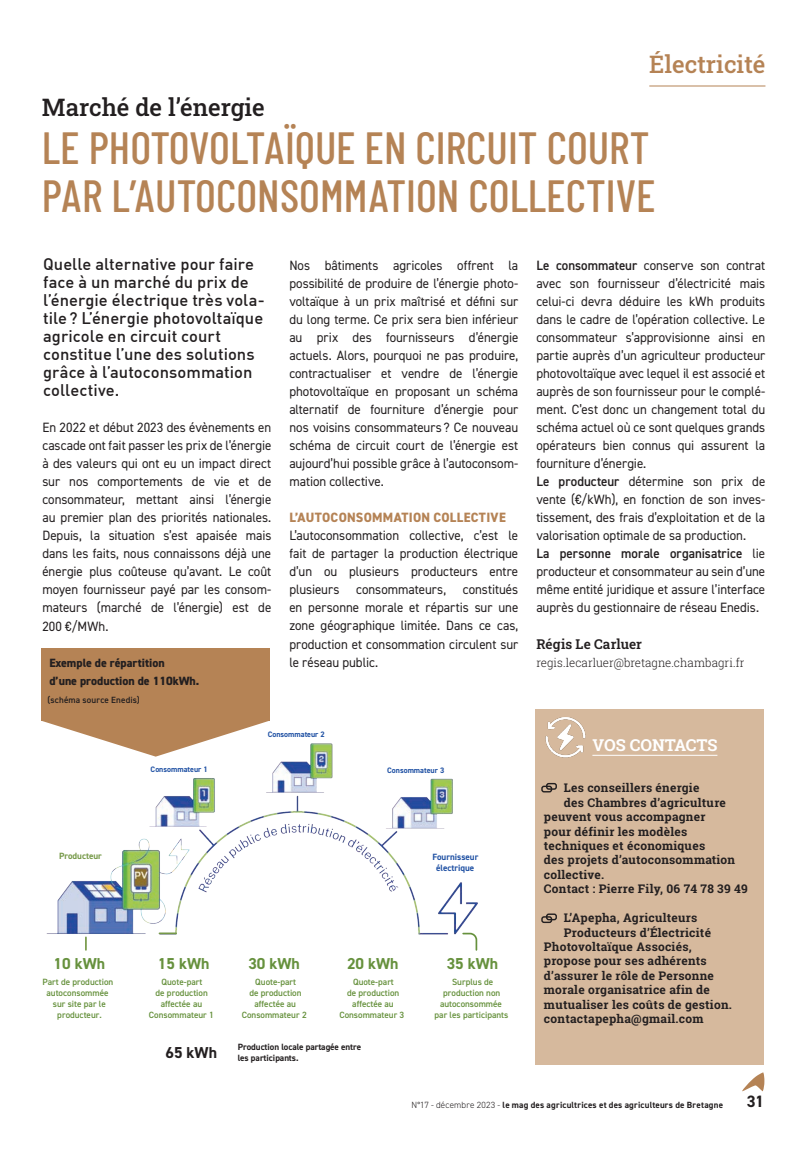
<style>
.page{position:relative;width:808px;height:1149px;background:#fff}
.page>*{position:absolute;margin:0;border:0;box-sizing:border-box;transform-origin:0 0}
.CA-texte_Titre_2{font:500 45px/48px "Barlow Condensed";color:#b58355}
.CA-texte_Surtitre_1{font:500 24px "Roboto Slab";color:#231f20}
.CA-Titre_rubrique_droite{font:500 24px "Roboto Slab";color:#b58355}
.CA-texte_Chapo{font:500 16.5px/18px "DIN";color:#231f20}
.CA-encadré_pour_aller___loin-titre{font:700 16.5px "Roboto Slab";letter-spacing:-.005em;color:#fff}
.BODY_COPY{font:700 16.5px "DIN2014";color:#231f20}
.t1{font:700 15.9px "DIN2014";color:#66913d}
.t2{font:700 15.9px "DIN2014";color:#231f20}
.CA-texte_courant{font:13.5px/18px "DIN2014";color:#231f20;text-align:justify;scale:.96 1}
.CA-texte-Intertitre{font:800 13.5px "DIN2014";letter-spacing:.02em;color:#b58355;scale:.96 1}
.CA-texte-Signature{font:600 13.5px "Roboto Slab";letter-spacing:.01em;color:#231f20}
.CA-encadré_pour_aller___loin-texte{font:700 12px "Roboto Slab";letter-spacing:.02em;color:#231f20}
.CA-texte-Légende{font:800 12px/18px "DIN2014";color:#231f20}
.CA-texte-signature-Mail{font:300 12px "Roboto Slab";color:#231f20;scale:.96 1}
.t3{font:600 9px/10.9px "DIN2014";color:#66913d;text-align:center}
.BODY_COPY-2{font:700 9px "DIN2014";letter-spacing:.02em;color:#231f20}
.BODY_COPY-3{font:700 9px "DIN2014";color:#231f20}
.t4{font:700 9px/11.4px "DIN2014";color:#2152a4;text-align:center}
.CA-crédit_photo{font:600 9px "DIN2014";letter-spacing:.02em;color:#231f20}
.t5{font:700 9px "DIN2014";color:#769948}
.t6{font:700 7.95px "DIN2014";color:#2152a4}
.s1{font-weight:600}
.s2{font-weight:300}
</style>
<div class="page">
<svg style="left:743px;top:1072px;width:21px;height:18px"></svg>
<img style="left:46px;top:743px;width:432px;height:208px">
<svg style="left:159px;top:932px;width:17px;height:1px"></svg>
<svg style="left:85px;top:937px;width:2px;height:12px"></svg>
<svg style="left:461px;top:931px;width:17px;height:20px"></svg>
<div style="left:535px;top:709px;width:229px;height:355px;background:#d6b99d"></div>
<hr style="left:592px;top:754px;width:125px;height:1px;background:#fff">
<div style="left:546px;top:782px;width:11px;height:7px;border:1px solid #231f20;border-radius:2px"></div>
<div style="left:541px;top:785px;width:11px;height:7px;border:1px solid #231f20;border-radius:2px"></div>
<div style="left:546px;top:913px;width:11px;height:7px;border:1px solid #231f20;border-radius:2px"></div>
<div style="left:541px;top:915px;width:11px;height:7px;border:1px solid #231f20;border-radius:2px"></div>
<hr style="left:649px;top:86px;width:116px;height:1px;background:#b58355">
<img style="left:545px;top:717px;width:41px;height:41px">
<svg style="left:41px;top:720px;width:229px;height:36px"></svg>
<div style="left:41px;top:648px;width:229px;height:72px;background:#b58355"></div>
<p class="CA-Titre_rubrique_droite" style="left:649px;top:48px;width:118px">Électricité</p>
<p class="CA-texte_Surtitre_1" style="left:42px;top:91px;width:224px">Marché de l’énergie</p>
<p class="CA-texte_Titre_2" style="left:42px;top:123px;width:615px">LE PHOTOVOLTAÏQUE EN CIRCUIT COURT<br>PAR L’AUTOCONSOMMATION COLLECTIVE</p>
<p class="CA-texte_Chapo" style="left:43px;top:254px;width:223px">Quelle alternative pour faire face à un marché du prix de l’énergie électrique très vola&shy;tile? L’énergie photovoltaïque agricole en circuit court constitue l’une des solutions grâce à l’autoconsommation collective.</p>
<p class="CA-texte_courant" style="left:42px;top:418px;width:240px">En 2022 et début 2023 des évènements en cascade ont fait passer les prix de l’énergie à des valeurs qui ont eu un impact direct sur nos comportements de vie et de consommateur, mettant ainsi l’énergie au premier plan des priorités nationales.<br>Depuis, la situation s’est apaisée mais dans les faits, nous connaissons déjà une énergie plus coûteuse qu’avant. Le coût moyen fournisseur payé par les consom&shy;mateurs (marché de l’énergie) est de 200 €/MWh.</p>
<p class="CA-texte-Légende" style="left:49px;top:653px;width:152px">Exemple de répartition<br>d’une production de 110kWh.</p>
<p class="CA-crédit_photo" style="left:48px;top:693px;width:94px">(schéma source Enedis)</p>
<p class="CA-texte_courant" style="left:289px;top:256px;width:240px">Nos bâtiments agricoles offrent la possibilité de produire de l’énergie photo&shy;voltaïque à un prix maîtrisé et défini sur du long terme. Ce prix sera bien inférieur au prix des fournisseurs d’énergie actuels. Alors, pourquoi ne pas produire, contractualiser et vendre de l’énergie photovoltaïque en proposant un schéma alternatif de fourniture d’énergie pour nos voisins consommateurs? Ce nouveau schéma de circuit court de l’énergie est aujourd’hui possible grâce à l’autoconsom&shy;mation collective.</p>
<p class="CA-texte-Intertitre" style="left:289px;top:508px;width:227px">L’AUTOCONSOMMATION COLLECTIVE</p>
<p class="CA-texte_courant" style="left:289px;top:526px;width:240px">L’autoconsommation collective, c’est le fait de partager la production électrique d’un ou plusieurs producteurs entre plusieurs consommateurs, constitués en personne morale et répartis sur une zone géographique limitée. Dans ce cas, production et consommation circulent sur le réseau public.</p>
<p class="t6" style="left:151px;top:764px;width:59px">Consommateur 1</p>
<p class="t6" style="left:268px;top:729px;width:59px">Consommateur 2</p>
<p class="t6" style="left:387px;top:764px;width:59px">Consommateur 3</p>
<p class="t5" style="left:59px;top:849px;width:44px">Producteur</p>
<p class="t4" style="left:432px;top:850px;width:48px">Fournisseur électrique</p>
<p class="t1" style="left:54px;top:952px;width:53px">10 kWh</p>
<p class="t1" style="left:158px;top:952px;width:53px">15 kWh</p>
<p class="t1" style="left:248px;top:952px;width:53px">30 kWh</p>
<p class="t1" style="left:347px;top:952px;width:53px">20 kWh</p>
<p class="t1" style="left:447px;top:952px;width:53px">35 kWh</p>
<p class="t3" style="left:435px;top:976px;width:75px">Surplus de production non autoconsommée par les participants</p>
<p class="t3" style="left:42px;top:976px;width:72px">Part de production autoconsommée sur site par le producteur.</p>
<p class="t3" style="left:149px;top:976px;width:66px">Quote-part<br>de production affectée au<br>Consommateur 1</p>
<p class="t3" style="left:242px;top:976px;width:66px">Quote-part<br>de production affectée au<br>Consommateur 2</p>
<p class="t3" style="left:339px;top:976px;width:66px">Quote-part<br>de production affectée au<br>Consommateur 3</p>
<p class="BODY_COPY-3" style="left:238px;top:1040px;width:125px">Production locale partagée entre</p>
<p class="t2" style="left:165px;top:1041px;width:53px">65 kWh</p>
<p class="BODY_COPY-3" style="left:238px;top:1051px;width:62px">les participants.</p>
<p class="CA-texte_courant" style="left:536px;top:256px;width:240px"><span class="s1">Le consommateur</span> conserve son contrat avec son fournisseur d’électricité mais celui-ci devra déduire les kWh produits dans le cadre de l’opération collective. Le consommateur s’approvisionne ainsi en partie auprès d’un agriculteur producteur photovoltaïque avec lequel il est associé et auprès de son fournisseur pour le complé&shy;ment. C’est donc un changement total du schéma actuel où ce sont quelques grands opérateurs bien connus qui assurent la fourniture d’énergie.</p>
<p class="CA-texte_courant" style="left:536px;top:472px;width:240px"><span class="s1">Le producteur</span> détermine son prix de vente (€/kWh), en fonction de son inves&shy;tissement, des frais d’exploitation et de la valorisation optimale de sa production.</p>
<p class="CA-texte_courant" style="left:536px;top:544px;width:240px"><span class="s1">La personne morale organisatrice</span> lie producteur et consommateur au sein d’une même entité juridique et assure l’interface auprès du gestionnaire de réseau Enedis.</p>
<p class="CA-texte-Signature" style="left:536px;top:634px;width:107px">Régis Le Carluer</p>
<p class="CA-texte-signature-Mail" style="left:536px;top:653px;width:218px">regis.lecarluer@bretagne.chambagri.fr</p>
<p class="CA-encadré_pour_aller___loin-titre" style="left:592px;top:733px;width:126px">VOS CONTACTS</p>
<p class="CA-encadré_pour_aller___loin-texte" style="left:564px;top:779px;width:137px">Les conseillers énergie</p>
<p class="CA-encadré_pour_aller___loin-texte" style="left:564px;top:794px;width:164px">des Chambres d’agriculture</p>
<p class="CA-encadré_pour_aller___loin-texte" style="left:544px;top:808px;width:163px">peuvent vous accompagner</p>
<p class="CA-encadré_pour_aller___loin-texte" style="left:544px;top:822px;width:145px">pour définir les modèles</p>
<p class="CA-encadré_pour_aller___loin-texte" style="left:544px;top:837px;width:163px">techniques et économiques</p>
<p class="CA-encadré_pour_aller___loin-texte" style="left:544px;top:851px;width:193px">des projets d’autoconsommation</p>
<p class="CA-encadré_pour_aller___loin-texte" style="left:544px;top:866px;width:62px">collective.</p>
<p class="CA-encadré_pour_aller___loin-texte" style="left:544px;top:880px;width:205px">Contact : Pierre Fily, 06 74 78 39 49</p>
<p class="CA-encadré_pour_aller___loin-texte" style="left:564px;top:909px;width:135px">L’Apepha, Agriculteurs</p>
<p class="CA-encadré_pour_aller___loin-texte" style="left:564px;top:923px;width:149px">Producteurs d’Électricité</p>
<p class="CA-encadré_pour_aller___loin-texte" style="left:544px;top:938px;width:149px">Photovoltaïque Associés,</p>
<p class="CA-encadré_pour_aller___loin-texte" style="left:544px;top:952px;width:164px">propose pour ses adhérents</p>
<p class="CA-encadré_pour_aller___loin-texte" style="left:544px;top:966px;width:171px">d’assurer le rôle de Personne</p>
<p class="CA-encadré_pour_aller___loin-texte" style="left:544px;top:981px;width:167px">morale organisatrice afin de</p>
<p class="CA-encadré_pour_aller___loin-texte" style="left:544px;top:995px;width:189px">mutualiser les coûts de gestion.</p>
<p class="CA-encadré_pour_aller___loin-texte" style="left:544px;top:1010px;width:161px">contactapepha@gmail.com</p>
<p class="BODY_COPY-2" style="left:411px;top:1098px;width:313px"><span class="s2">N°17 - décembre 2023 -</span> le mag des agricultrices et des agriculteurs de Bretagne</p>
<p class="BODY_COPY" style="left:747px;top:1089px;width:19px">31</p>
</div>
